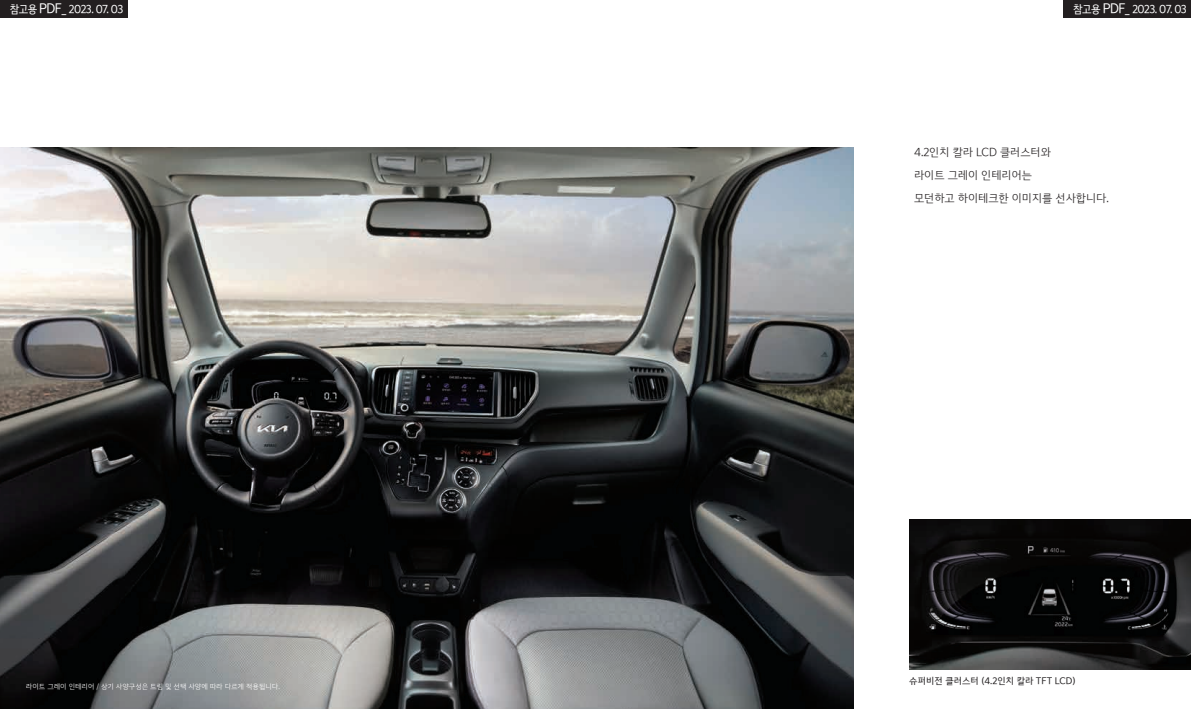
<style>
.page{position:relative;width:1191px;height:709px;background:#fff}
.page>*{position:absolute;margin:0;border:0;box-sizing:border-box;transform-origin:0 0}
.t1{font:11px/23px "Kia Signature OTF Light";letter-spacing:-.005em;color:#231f20}
.t2{font:11px "Kia Signature OTF Regular";letter-spacing:-.05em;color:#fff;scale:.93 1}
.t3{font:9px "Kia Signature OTF Regular";color:#262324}
.t4{font:7px "Kia Signature OTF Light";letter-spacing:-.005em;color:#fff}
.s1{font-size:13px}
</style>
<div class="page">
<img style="left:0;top:147px;width:853px;height:562px">
<img style="left:909px;top:520px;width:282px;height:149px">
<div style="left:0;top:0;width:128px;height:17px;background:#231f20"></div>
<div style="left:1063px;top:0;width:128px;height:17px;background:#231f20"></div>
<p class="t2" style="left:10px;top:1px;width:124px">참고용 <span class="s1">PDF</span>_ 2023. 07. 03</p>
<p class="t2" style="left:1073px;top:1px;width:124px">참고용 <span class="s1">PDF</span>_ 2023. 07. 03</p>
<p class="t4" style="left:26px;top:681px;width:255px">라이트 그레이 인테리어 / 상기 사양구성은 트림 및 선택 사양에 따라 다르게 적용됩니다.</p>
<p class="t1" style="left:914px;top:140px;width:196px">4.2인치 칼라 LCD 클러스터와<br>라이트 그레이 인테리어는<br>모던하고 하이테크한 이미지를 선사합니다.</p>
<p class="t3" style="left:909px;top:674px;width:168px">슈퍼비전 클러스터 (4.2인치 칼라 TFT LCD)</p>
</div>
